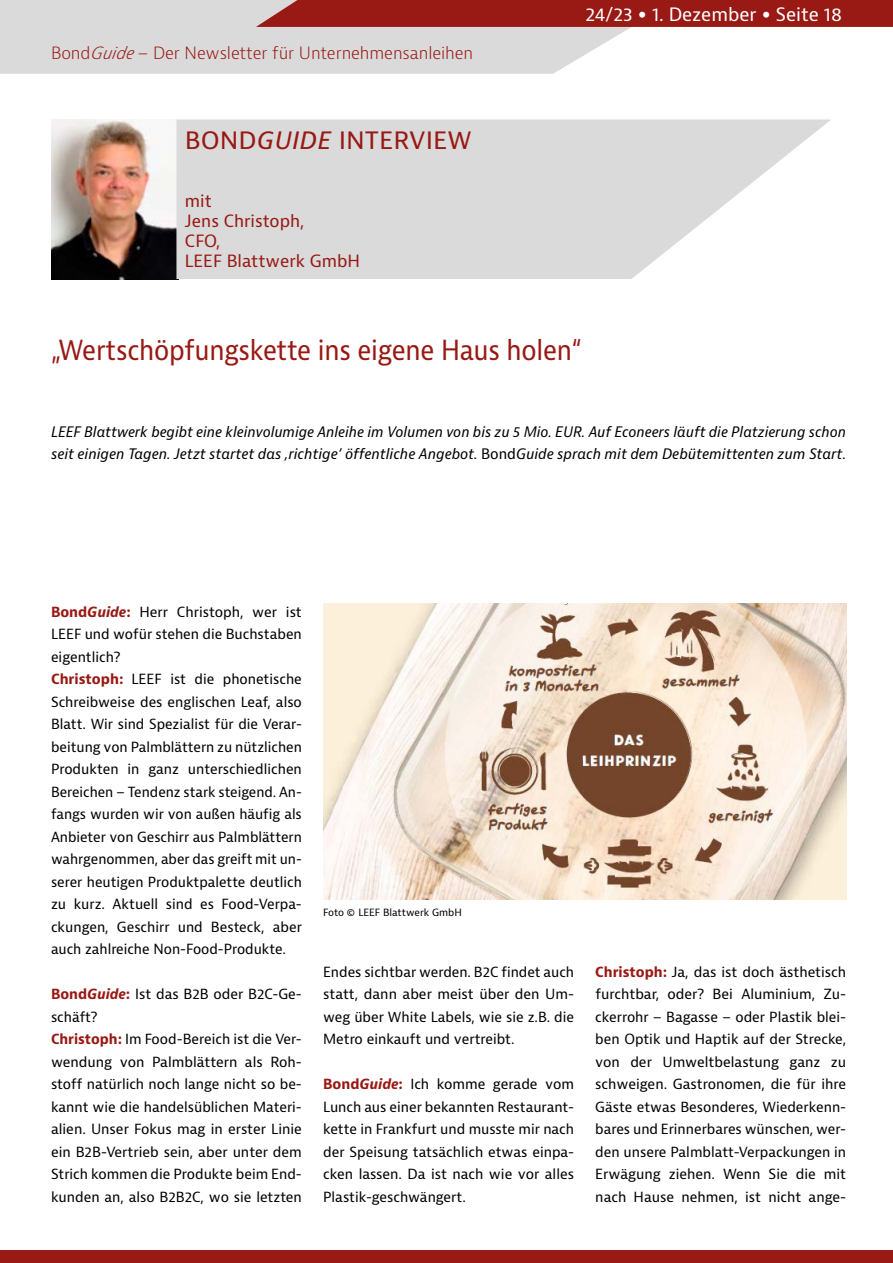
<style>
.page{position:relative;width:893px;height:1263px;background:#fff}
.page>*{position:absolute;margin:0;border:0;box-sizing:border-box;transform-origin:0 0}
.t1{font:27px "Bernina Sans";letter-spacing:-.01em;color:#981914;scale:.92 1}
.t2{font:25.5px "Bernina Sans";color:#981914}
.t3{font:18px "Bernina Sans";color:#fff}
.t4{font:300 16.5px "Bernina Sans";letter-spacing:-.005em;color:#981914}
.t5{font:16.5px/19.8px "Bernina Sans";color:#981914}
.t6{font:italic 14.1px/22.5px "Bernina Sans";color:#000}
.t7{font:13.65px/22.5px "Bernina Sans";color:#000;text-align:justify}
.t8{font:9.75px "Bernina Sans";color:#000}
.s1{font-style:italic}
.s2{font-family:"Arial";font-weight:900}
.s3{font-style:normal}
.s4{font-weight:700;color:#981914}
.s5{font-weight:700;font-style:italic;color:#981914}
</style>
<div class="page">
<div style="left:0;top:0;width:631px;height:74px;background:#dadada"></div>
<svg style="left:256px;top:0;width:637px;height:27px;background:#9b1f1a"></svg>
<div style="left:0;top:1250px;width:893px;height:13px;background:#991914"></div>
<img style="left:323px;top:604px;width:523px;height:295px">
<img style="left:51px;top:119px;width:125px;height:160px">
<svg style="left:176px;top:119px;width:655px;height:160px;fill:#dadada"></svg>
<p class="t4" style="left:51px;top:42px;width:424px">Bond<span class="s1">Guide</span>– Der Newsletter für Unternehmensanleihen</p>
<h2 class="t2" style="left:185px;top:123px;width:288px">BOND<span class="s1">GUIDE</span> INTERVIEW</h2>
<p class="t5" style="left:185px;top:192px;width:177px">mit<br>Jens Christoph,<br>CFO,<br>LEEF Blattwerk GmbH</p>
<h3 class="t3" style="left:585px;top:2px;width:258px">24/23 <span class="s2">•</span> 1. Dezember <span class="s2">•</span> Seite 18</h3>
<h1 class="t1" style="left:51px;top:333px;width:579px">„Wertschöpfungskette ins eigene Haus holen“</h1>
<p class="t6" style="left:51px;top:420px;width:797px">LEEF Blattwerk begibt eine kleinvolumige Anleihe im Volumen von bis zu 5 Mio. EUR. Auf Econeers läuft die Platzierung schon seit einigen Tagen. Jetzt startet das ‚richtige‘ öffentliche Angebot. <span class="s3">Bond</span>Guide sprach mit dem Debütemittenten zum Start.</p>
<p class="t7" style="left:51px;top:601px;width:252px;text-align:left"><span class="s4">Bond</span><span class="s5">Guide</span><span class="s4">:</span> Herr Christoph, wer ist LEEF und wofür stehen die Buchstaben eigentlich?<br><span class="s4">Christoph:</span> LEEF ist die phonetische Schreibweise des englischen Leaf, also Blatt. Wir sind Spezialist für die Verar&shy;beitung von Palmblättern zu nützlichen Produkten in ganz unterschiedlichen Bereichen – Tendenz stark steigend. An&shy;fangs wurden wir von außen häufig als Anbieter von Geschirr aus Palmblättern wahrgenommen, aber das greift mit un&shy;serer heutigen Produktpalette deutlich zu kurz. Aktuell sind es Food-Verpa&shy;ckungen, Geschirr und Besteck, aber auch zahlreiche Non-Food-Produkte.</p>
<p class="t7" style="left:51px;top:983px;width:252px;text-align:left"><span class="s4">Bond</span><span class="s5">Guide</span><span class="s4">:</span> Ist das B2B oder B2C-Ge&shy;schäft?<br><span class="s4">Christoph:</span> Im Food-Bereich ist die Ver&shy;wendung von Palmblättern als Roh&shy;stoff natürlich noch lange nicht so be&shy;kannt wie die handelsüblichen Materi&shy;alien. Unser Fokus mag in erster Linie ein B2B-Vertrieb sein, aber unter dem Strich kommen die Produkte beim End&shy;kunden an, also B2B2C, wo sie letzten</p>
<p class="t8" style="left:323px;top:906px;width:140px">Foto © LEEF Blattwerk GmbH</p>
<p class="t7" style="left:323px;top:961px;width:252px">Endes sichtbar werden. B2C findet auch statt, dann aber meist über den Um&shy;weg über White Labels, wie sie z.B. die Metro einkauft und vertreibt.</p>
<p class="t7" style="left:323px;top:1073px;width:252px"><span class="s4">Bond</span><span class="s5">Guide</span><span class="s4">:</span> Ich komme gerade vom Lunch aus einer bekannten Restaurant&shy;kette in Frankfurt und musste mir nach der Speisung tatsächlich etwas einpa&shy;cken lassen. Da ist nach wie vor alles Plastik-geschwängert.</p>
<p class="t7" style="left:595px;top:961px;width:252px"><span class="s4">Christoph:</span> Ja, das ist doch ästhetisch furchtbar, oder? Bei Aluminium, Zu&shy;ckerrohr – Bagasse – oder Plastik blei&shy;ben Optik und Haptik auf der Strecke, von der Umweltbelastung ganz zu schweigen. Gastronomen, die für ihre Gäste etwas Besonderes, Wiederkenn&shy;bares und Erinnerbares wünschen, wer&shy;den unsere Palmblatt-Verpackungen in Erwägung ziehen. Wenn Sie die mit nach Hause nehmen, ist nicht ange-</p>
</div>
